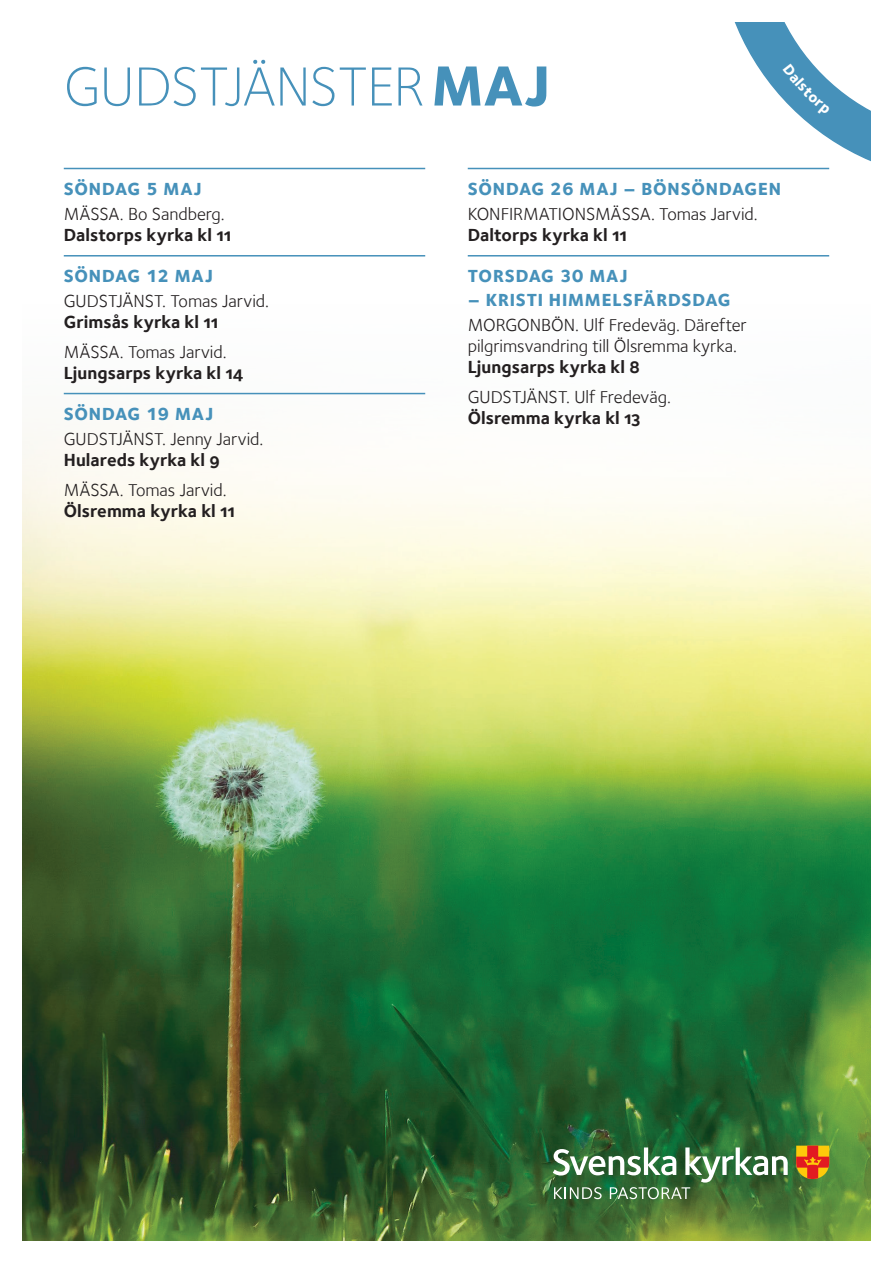
<style>
.page{position:relative;width:893px;height:1263px;background:#fff}
.page>*{position:absolute;margin:0;border:0;box-sizing:border-box;transform-origin:0 0}
.t1{font:300 57px "Foundry Sterling";letter-spacing:-.015em;color:#4691ba}
.t2{font:18px/21px "Foundry Sterling";letter-spacing:-.005em;color:#231f20}
.t3{font:18px "Foundry Sterling Bold OSF";color:#231f20}
.t4{font:800 18px "Foundry Sterling";letter-spacing:.045em;color:#4691ba}
.s1{font-weight:800;font-size:58.5px}
</style>
<div class="page">
<img style="left:22px;top:255px;width:849px;height:986px">
<svg style="left:796px;top:1145px;width:33px;height:34px"></svg>
<svg style="left:553px;top:1147px;width:235px;height:52px"></svg>
<hr style="left:64px;top:168px;width:361px;height:1px;background:#4691ba">
<hr style="left:64px;top:255px;width:361px;height:1px;background:#4691ba">
<hr style="left:64px;top:393px;width:361px;height:1px;background:#4691ba">
<hr style="left:468px;top:168px;width:361px;height:1px;background:#4691ba">
<hr style="left:468px;top:255px;width:361px;height:1px;background:#4691ba">
<svg style="left:716px;top:22px;width:155px;height:148px"></svg>
<h1 class="t1" style="left:64px;top:54px;width:488px">GUDSTJÄNSTER <span class="s1">MAJ</span></h1>
<p class="t4" style="left:64px;top:178px;width:139px">SÖNDAG 5 MAJ</p>
<p class="t2" style="left:64px;top:203px;width:163px">MÄSSA. Bo Sandberg.</p>
<p class="t3" style="left:64px;top:224px;width:169px">Dalstorps kyrka kl 11</p>
<p class="t4" style="left:64px;top:265px;width:150px">SÖNDAG 12 MAJ</p>
<p class="t2" style="left:64px;top:291px;width:207px">GUDSTJÄNST. Tomas Jarvid.</p>
<p class="t3" style="left:64px;top:311px;width:156px">Grimsås kyrka kl 11</p>
<p class="t2" style="left:64px;top:341px;width:164px">MÄSSA. Tomas Jarvid.</p>
<p class="t3" style="left:64px;top:362px;width:181px">Ljungsarps kyrka kl 14</p>
<p class="t4" style="left:64px;top:403px;width:151px">SÖNDAG 19 MAJ</p>
<p class="t2" style="left:64px;top:428px;width:201px">GUDSTJÄNST. Jenny Jarvid.</p>
<p class="t3" style="left:64px;top:449px;width:158px">Hulareds kyrka kl 9</p>
<p class="t2" style="left:64px;top:479px;width:164px">MÄSSA. Tomas Jarvid.</p>
<p class="t3" style="left:64px;top:500px;width:173px">Ölsremma kyrka kl 11</p>
<p class="t4" style="left:468px;top:178px;width:315px">SÖNDAG 26 MAJ – BÖNSÖNDAGEN</p>
<p class="t2" style="left:468px;top:203px;width:292px">KONFIRMATIONSMÄSSA. Tomas Jarvid.</p>
<p class="t3" style="left:468px;top:224px;width:161px">Daltorps kyrka kl 11</p>
<p class="t4" style="left:468px;top:265px;width:161px">TORSDAG 30 MAJ</p>
<p class="t4" style="left:468px;top:289px;width:264px">– KRISTI HIMMELSFÄRDSDAG</p>
<p class="t2" style="left:468px;top:315px;width:281px">MORGONBÖN. Ulf Fredeväg. Därefter pilgrimsvandring till Ölsremma kyrka.</p>
<p class="t3" style="left:468px;top:356px;width:173px">Ljungsarps kyrka kl 8</p>
<p class="t2" style="left:468px;top:386px;width:205px">GUDSTJÄNST. Ulf Fredeväg.</p>
<p class="t3" style="left:468px;top:407px;width:174px">Ölsremma kyrka kl 13</p>
</div>
